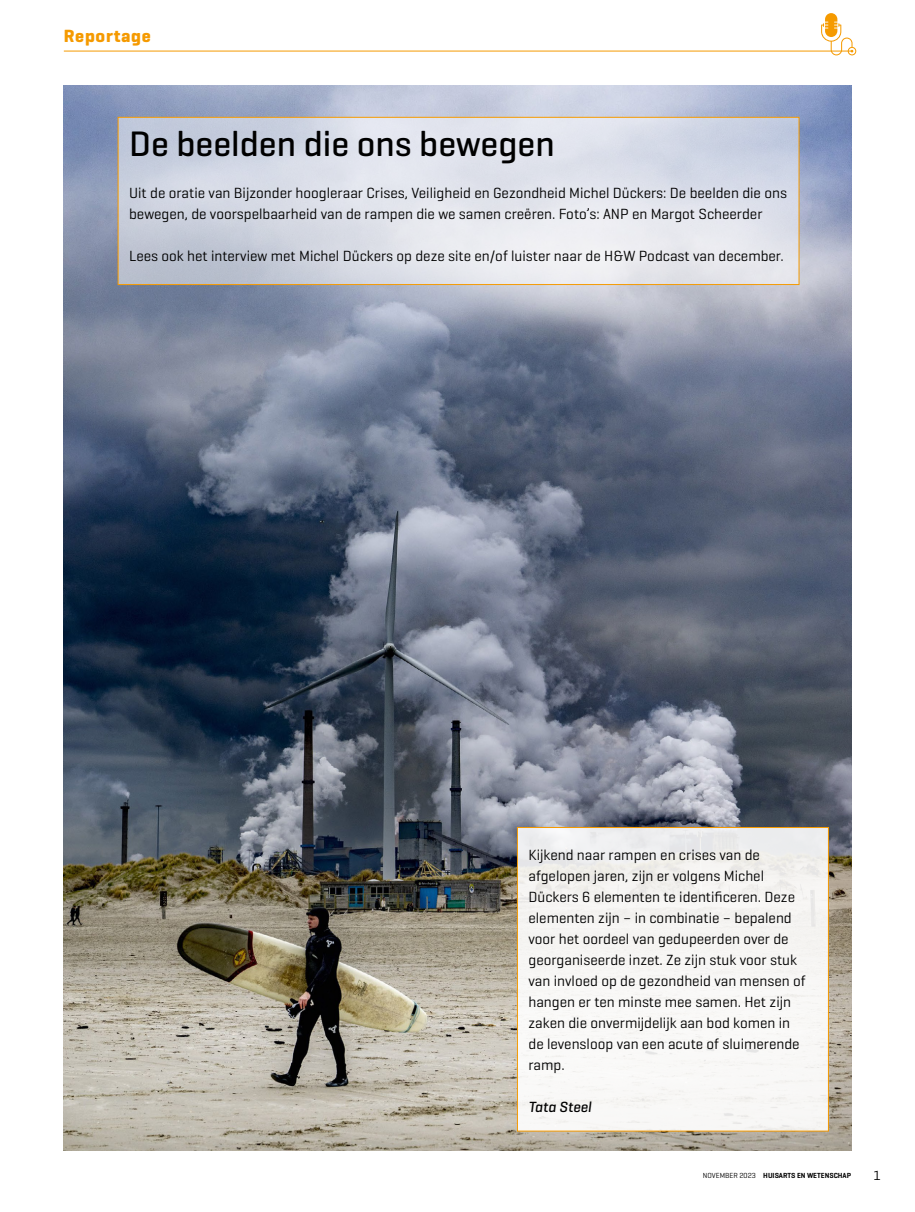
<style>
.page{position:relative;width:915px;height:1212px;background:#fff}
.page>*{position:absolute;margin:0;border:0;box-sizing:border-box;transform-origin:0 0}
.Title_artikelkop{font:500 36px "Geogrotesque";color:#000}
.t1{font:700 18px "Geogrotesque";letter-spacing:.04em;color:#f59a00}
.Para_kadertekst{font:15px/21px "Geogrotesque";color:#000}
.Para_kadertekst-2{font:italic 500 15px "Geogrotesque";color:#000}
.t2{font:13.5px "Geogrotesque";color:#000}
.t3{font:600 7.5px "Geogrotesque";color:#000}
.t4{font:7.5px "Geogrotesque";color:#000}
.s1{font-weight:400}
</style>
<div class="page">
<hr style="left:64px;top:51px;width:786px;height:1px;background:#f59a00">
<img style="left:64px;top:85px;width:786px;height:1066px">
<div style="left:517px;top:827px;width:311px;height:304px;background:#f7f6f4"></div>
<div style="left:517px;top:827px;width:311px;height:304px;border:1px solid #f59a00"></div>
<svg style="left:120px;top:119px;width:677px;height:164px;background:#d9dde7"></svg>
<div style="left:118px;top:117px;width:681px;height:168px;border:1px solid #f59a00"></div>
<svg style="left:820px;top:13px;width:36px;height:42px"></svg>
<p class="t1" style="left:64px;top:25px;width:88px">Reportage</p>
<p class="Title_artikelkop" style="left:129px;top:122px;width:427px">De beelden die ons bewegen</p>
<p class="Para_kadertekst" style="left:129px;top:182px;width:659px">Uit de oratie van Bijzonder hoogleraar Crises, Veiligheid en Gezondheid M ichel Dückers: De beelden die ons bewegen, de voorspelbaarheid van de rampen die we samen creëren. Foto’s: AN P en Margot Scheerder</p>
<p class="Para_kadertekst" style="left:129px;top:245px;width:656px">Lees ook het interview met M ichel Dückers op deze site en/of luister naar de H&amp;W Podcast van december.</p>
<p class="Para_kadertekst" style="left:528px;top:844px;width:278px">Kijkend naar rampen en crises van de afgelopen jaren, zijn er volgens M ichel Dückers 6 elementen te identificeren. Deze elementen zijn – in combinatie – bepalend voor het oordeel van gedupeerden over de georganiseerde inzet. Ze zijn stuk voor stuk van invloed op de gezondheid van mensen of hangen er ten minste mee samen. Het zijn zaken die onvermijdelijk aan bod komen in de levensloop van een acute of sluimerende ramp.</p>
<p class="Para_kadertekst-2" style="left:528px;top:1098px;width:64px">Tata Steel</p>
<p class="t3" style="left:702px;top:1171px;width:150px"><span class="s1">N OVEM BER 2023</span> HUISARTS EN WETENSCHAP</p>
<p class="t4" style="left:715px;top:1171px;width:42px">maand 0 00</p>
<p class="t2" style="left:873px;top:1166px;width:9px">1</p>
</div>
